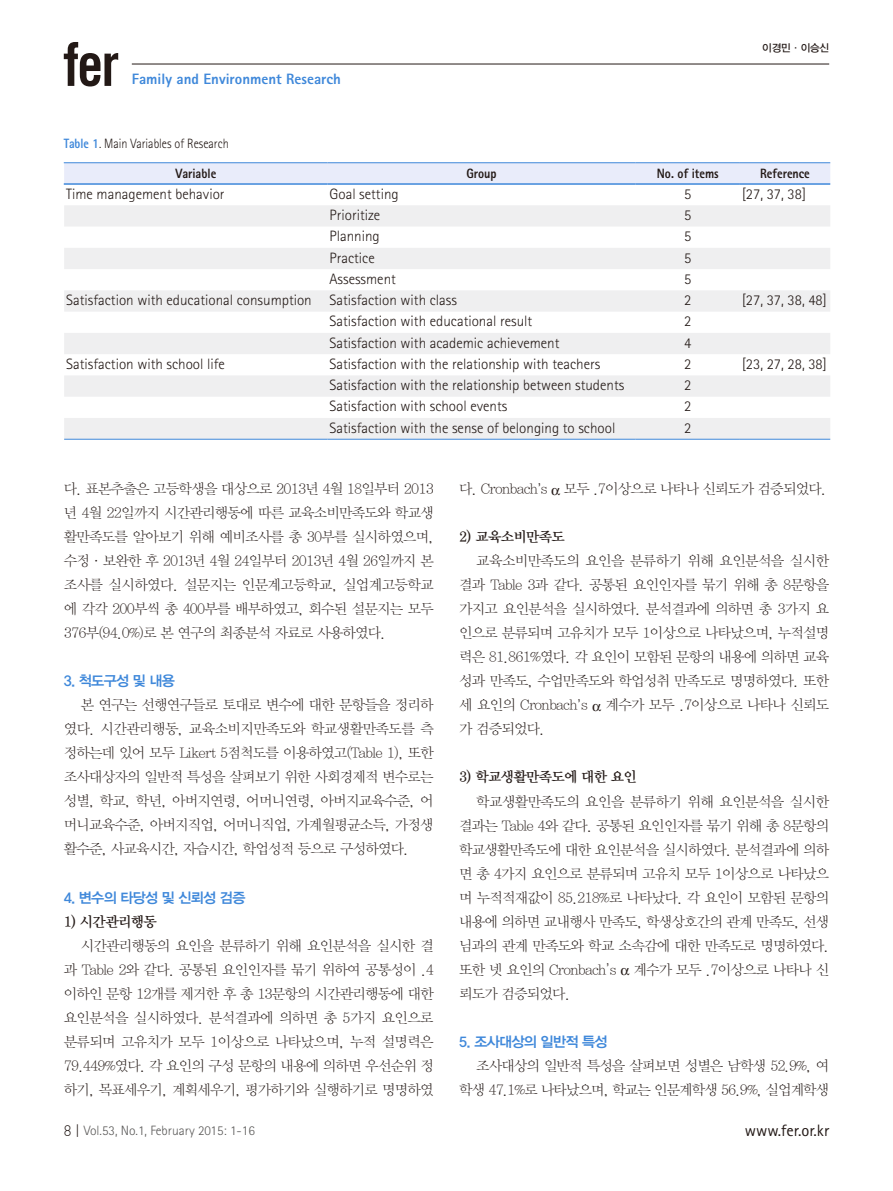
<style>
.page{position:relative;width:893px;height:1191px;background:#fff}
.page>*{position:absolute;margin:0;border:0;box-sizing:border-box;transform-origin:0 0}
.t1{font:16.5px "Rotis Sans Serif Std";color:#231916}
.t2{font:300 15px "Rotis Sans Serif Std";color:#231916}
.t3{font:800 15px "Rotis Sans Serif Std";color:#3f88da}
.t4{font:14.25px/24px "YDIY Mj O310";letter-spacing:-.05em;color:#231916;text-align:justify}
.t5{font:14.25px "YDIYGO340";letter-spacing:-.05em;color:#3f88da}
.t6{font:14.25px "YDIY Mj O340";letter-spacing:-.05em;color:#231916}
.t7{font:800 13.5px "Rotis Sans Serif Std";color:#231916;scale:.9 1}
.t8{font:300 13.5px "Rotis Sans Serif Std";color:#595857}
.t9{font:300 13.5px "Rotis Sans Serif Std";color:#231916;scale:.9 1}
.t10{font:10.5px "YDIYGO330";letter-spacing:-.025em;color:#231916}
.s1{font-weight:800;color:#3f88da}
.s2{font-family:"Dinlig";font-weight:400;font-size:15px;color:#231916}
.s3{font-family:"Dotum";font-size:13.5px}
</style>
<div class="page">
<hr style="left:132px;top:64px;width:697px;height:1px;background:#231916">
<svg style="left:64px;top:42px;width:54px;height:44px"></svg>
<div style="left:64px;top:163px;width:766px;height:20px;background:#e9ecfa"></div>
<svg style="left:64px;top:205px;width:766px;height:234px;fill:#efeff0"></svg>
<hr style="left:64px;top:162px;width:263px;height:1px;background:#3f88da">
<hr style="left:327px;top:162px;width:309px;height:1px;background:#3f88da">
<hr style="left:636px;top:162px;width:104px;height:1px;background:#3f88da">
<hr style="left:740px;top:162px;width:90px;height:1px;background:#3f88da">
<hr style="left:64px;top:183px;width:263px;height:2px;background:#3f88da">
<hr style="left:327px;top:183px;width:309px;height:2px;background:#3f88da">
<hr style="left:636px;top:183px;width:104px;height:2px;background:#3f88da">
<hr style="left:740px;top:183px;width:90px;height:2px;background:#3f88da">
<hr style="left:64px;top:439px;width:263px;height:1px;background:#3f88da">
<hr style="left:327px;top:439px;width:309px;height:1px;background:#3f88da">
<hr style="left:636px;top:439px;width:104px;height:1px;background:#3f88da">
<hr style="left:740px;top:439px;width:90px;height:1px;background:#3f88da">
<p class="t3" style="left:132px;top:70px;width:211px">Family and Environment Research</p>
<p class="t10" style="left:762px;top:42px;width:68px">이경민·이승신</p>
<p class="t9" style="left:64px;top:135px;width:185px"><span class="s1">Table 1</span>. Main Variables of Research</p>
<p class="t7" style="left:176px;top:165px;width:47px">Variable</p>
<p class="t7" style="left:466px;top:165px;width:35px">Group</p>
<p class="t7" style="left:657px;top:165px;width:70px">No. of items</p>
<p class="t7" style="left:760px;top:165px;width:57px">Reference</p>
<p class="t2" style="left:66px;top:185px;width:160px">Time management behavior</p>
<p class="t2" style="left:330px;top:185px;width:71px">Goal setting</p>
<p class="t2" style="left:684px;top:185px;width:9px">5</p>
<p class="t2" style="left:742px;top:185px;width:65px">[27, 37, 38]</p>
<p class="t2" style="left:330px;top:206px;width:52px">Prioritize</p>
<p class="t2" style="left:684px;top:206px;width:9px">5</p>
<p class="t2" style="left:330px;top:228px;width:52px">Planning</p>
<p class="t2" style="left:684px;top:228px;width:9px">5</p>
<p class="t2" style="left:330px;top:249px;width:47px">Practice</p>
<p class="t2" style="left:684px;top:249px;width:9px">5</p>
<p class="t2" style="left:330px;top:270px;width:68px">Assessment</p>
<p class="t2" style="left:684px;top:270px;width:9px">5</p>
<p class="t2" style="left:66px;top:291px;width:392px">Satisfaction with educational consumption Satisfaction with class</p>
<p class="t2" style="left:684px;top:291px;width:9px">2</p>
<p class="t2" style="left:742px;top:291px;width:86px">[27, 37, 38, 48]</p>
<p class="t2" style="left:330px;top:313px;width:204px">Satisfaction with educational result</p>
<p class="t2" style="left:684px;top:313px;width:9px">2</p>
<p class="t2" style="left:330px;top:334px;width:231px">Satisfaction with academic achievement</p>
<p class="t2" style="left:684px;top:334px;width:9px">4</p>
<p class="t2" style="left:66px;top:355px;width:160px">Satisfaction with school life</p>
<p class="t2" style="left:330px;top:355px;width:272px">Satisfaction with the relationship with teachers</p>
<p class="t2" style="left:684px;top:355px;width:9px">2</p>
<p class="t2" style="left:742px;top:355px;width:86px">[23, 27, 28, 38]</p>
<p class="t2" style="left:330px;top:376px;width:296px">Satisfaction with the relationship between students</p>
<p class="t2" style="left:684px;top:376px;width:9px">2</p>
<p class="t2" style="left:330px;top:398px;width:179px">Satisfaction with school events</p>
<p class="t2" style="left:684px;top:398px;width:9px">2</p>
<p class="t2" style="left:330px;top:419px;width:287px">Satisfaction with the sense of belonging to school</p>
<p class="t2" style="left:684px;top:419px;width:9px">2</p>
<p class="t4" style="left:64px;top:478px;width:371px">다. 표본추출은 고등학생을 대상으로 2013년 4월 18일부터 2013 년 4월 22일까지 시간관리행동에 따른 교육소비만족도와 학교생 활만족도를 알아보기 위해 예비조사를 총 30부를 실시하였으며, 수정·보완한 후 2013년 4월 24일부터 2013년 4월 26일까지 본 조사를 실시하였다. 설문지는 인문계고등학교, 실업계고등학교 에 각각 200부씩 총 400부를 배부하였고, 회수된 설문지는 모두 376부(94.0%)로 본 연구의 최종분석 자료로 사용하였다.</p>
<p class="t5" style="left:64px;top:673px;width:113px">3. 척도구성 및 내용</p>
<p class="t4" style="left:81px;top:694px;width:354px">본 연구는 선행연구들로 토대로 변수에 대한 문항들을 정리하</p>
<p class="t4" style="left:64px;top:718px;width:371px">였다. 시간관리행동, 교육소비지만족도와 학교생활만족도를 측</p>
<p class="t4" style="left:64px;top:742px;width:371px">정하는데 있어 모두 Likert 5점척도를 이용하였고(Table 1), 또한</p>
<p class="t4" style="left:64px;top:766px;width:371px">조사대상자의 일반적 특성을 살펴보기 위한 사회경제적 변수로는</p>
<p class="t4" style="left:64px;top:789px;width:371px">성별, 학교, 학년, 아버지연령, 어머니연령, 아버지교육수준, 어</p>
<p class="t4" style="left:64px;top:813px;width:371px">머니교육수준, 아버지직업, 어머니직업, 가계월평균소득, 가정생</p>
<p class="t4" style="left:64px;top:837px;width:346px">활수준, 사교육시간, 자습시간, 학업성적 등으로 구성하였다.</p>
<p class="t5" style="left:64px;top:889px;width:183px">4. 변수의 타당성 및 신뢰성 검증</p>
<p class="t6" style="left:64px;top:914px;width:94px">1) 시간관리행동</p>
<p class="t4" style="left:81px;top:933px;width:354px">시간관리행동의 요인을 분류하기 위해 요인분석을 실시한 결</p>
<p class="t4" style="left:64px;top:957px;width:371px">과 Table 2와 같다. 공통된 요인인자를 묶기 위하여 공통성이 .4</p>
<p class="t4" style="left:64px;top:981px;width:371px">이하인 문항 12개를 제거한 후 총 13문항의 시간관리행동에 대한</p>
<p class="t4" style="left:64px;top:1005px;width:371px">요인분석을 실시하였다. 분석결과에 의하면 총 5가지 요인으로</p>
<p class="t4" style="left:64px;top:1029px;width:371px">분류되며 고유치가 모두 1이상으로 나타났으며, 누적 설명력은</p>
<p class="t4" style="left:64px;top:1053px;width:371px">79.449%였다. 각 요인의 구성 문항의 내용에 의하면 우선순위 정</p>
<p class="t4" style="left:64px;top:1077px;width:371px">하기, 목표세우기, 계획세우기, 평가하기와 실행하기로 명명하였</p>
<p class="t8" style="left:64px;top:1123px;width:193px"><span class="s2">8 |</span> Vol.53, No.1, February 2015: 1-16</p>
<p class="t4" style="left:459px;top:478px;width:369px">다. Cronbach<span class="s3">’</span>s 모두 .7이상으로 나타나 신뢰도가 검증되었다.</p>
<p class="t6" style="left:459px;top:530px;width:107px">2) 교육소비만족도</p>
<p class="t4" style="left:476px;top:550px;width:354px">교육소비만족도의 요인을 분류하기 위해 요인분석을 실시한</p>
<p class="t4" style="left:459px;top:574px;width:371px">결과 Table 3과 같다. 공통된 요인인자를 묶기 위해 총 8문항을</p>
<p class="t4" style="left:459px;top:598px;width:371px">가지고 요인분석을 실시하였다. 분석결과에 의하면 총 3가지 요</p>
<p class="t4" style="left:459px;top:622px;width:371px">인으로 분류되며 고유치가 모두 1이상으로 나타났으며, 누적설명</p>
<p class="t4" style="left:459px;top:646px;width:371px">력은 81.861%였다. 각 요인이 모함된 문항의 내용에 의하면 교육</p>
<p class="t4" style="left:459px;top:670px;width:371px">성과 만족도, 수업만족도와 학업성취 만족도로 명명하였다. 또한</p>
<p class="t4" style="left:459px;top:694px;width:130px">세 요인의 Cronbach<span class="s3">’</span>s</p>
<p class="t4" style="left:606px;top:694px;width:225px">계수가 모두 .7이상으로 나타나 신뢰도</p>
<p class="t4" style="left:459px;top:718px;width:87px">가 검증되었다.</p>
<p class="t6" style="left:459px;top:770px;width:179px">3) 학교생활만족도에 대한 요인</p>
<p class="t4" style="left:476px;top:790px;width:354px">학교생활만족도의 요인을 분류하기 위해 요인분석을 실시한</p>
<p class="t4" style="left:459px;top:814px;width:371px">결과는 Table 4와 같다. 공통된 요인인자를 묶기 위해 총 8문항의</p>
<p class="t4" style="left:459px;top:838px;width:371px">학교생활만족도에 대한 요인분석을 실시하였다. 분석결과에 의하</p>
<p class="t4" style="left:459px;top:862px;width:371px">면 총 4가지 요인으로 분류되며 고유치 모두 1이상으로 나타났으</p>
<p class="t4" style="left:459px;top:886px;width:371px">며 누적적재값이 85.218%로 나타났다. 각 요인이 모함된 문항의</p>
<p class="t4" style="left:459px;top:910px;width:371px">내용에 의하면 교내행사 만족도, 학생상호간의 관계 만족도, 선생</p>
<p class="t4" style="left:459px;top:934px;width:371px">님과의 관계 만족도와 학교 소속감에 대한 만족도로 명명하였다.</p>
<p class="t4" style="left:459px;top:958px;width:371px">또한 넷 요인의 Cronbach<span class="s3">’</span>s 계수가 모두 .7이상으로 나타나 신</p>
<p class="t4" style="left:459px;top:982px;width:113px">뢰도가 검증되었다.</p>
<p class="t5" style="left:459px;top:1033px;width:150px">5. 조사대상의 일반적 특성</p>
<p class="t4" style="left:476px;top:1054px;width:354px">조사대상의 일반적 특성을 살펴보면 성별은 남학생 52.9%, 여</p>
<p class="t4" style="left:459px;top:1078px;width:371px">학생 47.1%로 나타났으며, 학교는 인문계학생 56.9%, 실업계학생</p>
<p class="t1" style="left:745px;top:1120px;width:86px">www.fer.or.kr</p>
</div>
